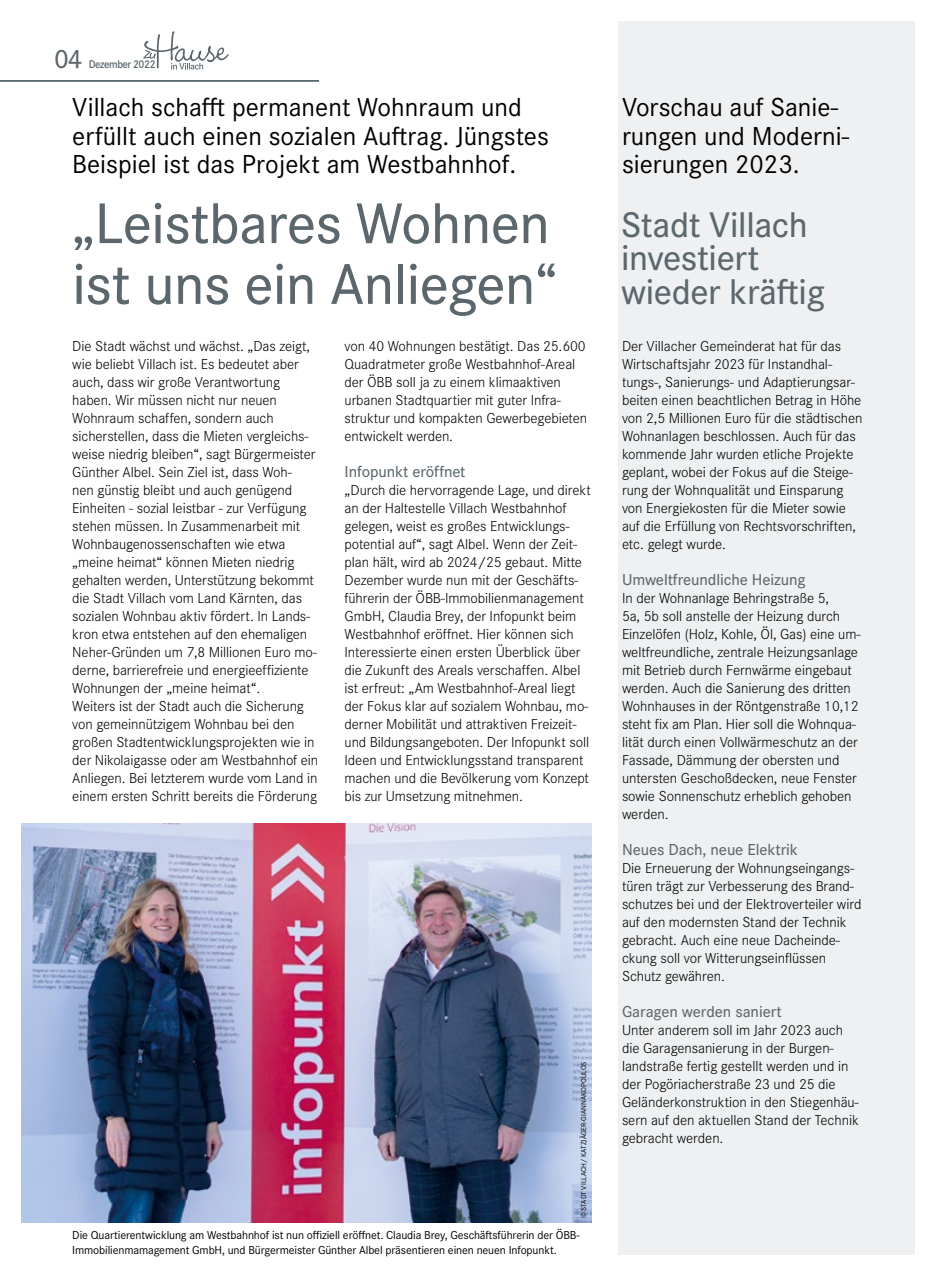
<style>
.page{position:relative;width:936px;height:1276px;background:#fff}
.page>*{position:absolute;margin:0;border:0;box-sizing:border-box;transform-origin:0 0}
.t1{font:500 59.4px/60.8px "Corporate S Pro";letter-spacing:-.01em;color:#5c676d}
.t2{font:500 36.9px "Corporate S Pro";letter-spacing:-.01em;color:#5c676d}
.t3{font:500 27.45px "Corporate S Pro";color:#5c676d}
.t4{font:27px/28.5px "Corporate S Pro";color:#000}
.Absatz_Initial{font:500 16.5px "Corporate S Pro";letter-spacing:-.005em;color:#5c676d}
.Absatz_Initial-2{font:300 15px/18px "Corporate S Pro";letter-spacing:-.005em;color:#000}
.Fleißtext_ILG{font:12px/15px "Corporate S Pro";letter-spacing:-.01em;color:#000}
.t5{font:600 11.7px "Corporate S Pro";letter-spacing:-.04em;color:#5c676d;scale:.92 1}
.t6{font:7.5px "Corporate S Pro";color:#000}
</style>
<div class="page">
<svg style="left:143px;top:31px;width:86px;height:39px"></svg>
<hr style="left:0;top:80px;width:319px;height:2px;background:#5c676d">
<div style="left:617px;top:21px;width:297px;height:1233px;background:#eef0f2"></div>
<img style="left:21px;top:823px;width:570px;height:399px">
<h3 class="t3" style="left:54px;top:38px;width:30px">04</h3>
<p class="t5" style="left:89px;top:56px;width:74px">Dezember 2022</p>
<p class="t4" style="left:72px;top:91px;width:478px">Villach schafft permanent Wohnraum und erfüllt auch einen sozialen Auftrag. Jüngstes<br>Beispiel ist das Projekt am Westbahnhof.</p>
<p class="t1" style="left:72px;top:188px;width:486px">„Leistbares Wohnen ist uns ein Anliegen“</p>
<p class="Absatz_Initial-2" style="left:72px;top:336px;width:246px">Die Stadt wächst und wächst. „Das zeigt, wie beliebt Villach ist. Es bedeutet aber auch, dass wir große Verantwortung haben. Wir müssen nicht nur neuen Wohnraum schaffen, sondern auch sicherstellen, dass die Mieten vergleichs&shy;weise niedrig bleiben“, sagt Bürgermeister Günther Albel. Sein Ziel ist, dass Woh&shy;nen günstig bleibt und auch genügend Einheiten - sozial leistbar - zur Verfügung stehen müssen. In Zusammenarbeit mit Wohnbaugenossenschaften wie etwa „meine heimat“ können Mieten niedrig gehalten werden, Unterstützung bekommt die Stadt Villach vom Land Kärnten, das sozialen Wohnbau aktiv fördert. In Lands&shy;kron etwa entstehen auf den ehemaligen Neher-Gründen um 7,8 Millionen Euro mo&shy;derne, barrierefreie und energieeffiziente Wohnungen der „meine heimat“.</p>
<p class="Absatz_Initial-2" style="left:72px;top:696px;width:247px">Weiters ist der Stadt auch die Sicherung von gemeinnützigem Wohnbau bei den großen Stadtentwicklungsprojekten wie in der Nikolaigasse oder am Westbahnhof ein Anliegen. Bei letzterem wurde vom Land in einem ersten Schritt bereits die Förderung</p>
<p class="Absatz_Initial-2" style="left:344px;top:336px;width:244px">von 40 Wohnungen bestätigt. Das 25.600<br>Quadratmeter große Westbahnhof-Areal der ÖBB soll ja zu einem klimaaktiven urbanen Stadtquartier mit guter Infra&shy;struktur und kompakten Gewerbegebieten entwickelt werden.</p>
<p class="Absatz_Initial" style="left:344px;top:459px;width:122px">Infopunkt eröffnet</p>
<p class="Absatz_Initial-2" style="left:344px;top:480px;width:248px">„Durch die hervorragende Lage, und direkt an der Haltestelle Villach Westbahnhof gelegen, weist es großes Entwicklungs&shy;potential auf“, sagt Albel. Wenn der Zeit&shy;plan hält, wird ab 2024/25 gebaut. Mitte Dezember wurde nun mit der Geschäfts&shy;führerin der ÖBB-Immobilienmanagement GmbH, Claudia Brey, der Infopunkt beim Westbahnhof eröffnet. Hier können sich Interessierte einen ersten Überblick über die Zukunft des Areals verschaffen. Albel ist erfreut: „Am Westbahnhof-Areal liegt der Fokus klar auf sozialem Wohnbau, mo&shy;derner Mobilität und attraktiven Freizeit&shy;und Bildungsangeboten. Der Infopunkt soll Ideen und Entwicklungsstand transparent machen und die Bevölkerung vom Konzept bis zur Umsetzung mitnehmen.</p>
<p class="t6" style="left:578px;top:1218px;width:158px;rotate:-90deg">© STADT VILLACH/ KATZJÄGER-GIANNAKOPOULOS</p>
<p class="Fleißtext_ILG" style="left:72px;top:1227px;width:509px">Die Quartierentwicklung am Westbahnhof ist nun offiziell eröffnet. Claudia Brey, Geschäftsführerin der ÖBB-<br>Immobilienmamagement GmbH, und Bürgermeister Günther Albel präsentieren einen neuen Infopunkt.</p>
<p class="t4" style="left:622px;top:91px;width:229px">Vorschau auf Sanie&shy;rungen und Moderni&shy;sierungen 2023.</p>
<p class="t2" style="left:621px;top:197px;width:188px">Stadt Villach</p>
<p class="t2" style="left:621px;top:230px;width:140px">investiert</p>
<p class="t2" style="left:621px;top:263px;width:205px">wieder kräftig</p>
<p class="Absatz_Initial-2" style="left:622px;top:336px;width:242px">Der Villacher Gemeinderat hat für das Wirtschaftsjahr 2023 für Instandhal&shy;tungs-, Sanierungs- und Adaptierungsar&shy;beiten einen beachtlichen Betrag in Höhe von 2,5 Millionen Euro für die städtischen Wohnanlagen beschlossen. Auch für das kommende Jahr wurden etliche Projekte geplant, wobei der Fokus auf die Steige&shy;rung der Wohnqualität und Einsparung von Energiekosten für die Mieter sowie auf die Erfüllung von Rechtsvorschriften, etc. gelegt wurde.</p>
<p class="Absatz_Initial" style="left:622px;top:567px;width:185px">Umweltfreundliche Heizung</p>
<p class="Absatz_Initial-2" style="left:622px;top:588px;width:240px">In der Wohnanlage Behringstraße 5,<br>5a, 5b soll anstelle der Heizung durch Einzelöfen (Holz, Kohle, Öl, Gas) eine um&shy;weltfreundliche, zentrale Heizungsanlage mit Betrieb durch Fernwärme eingebaut werden. Auch die Sanierung des dritten Wohnhauses in der Röntgenstraße 10,12 steht fix am Plan. Hier soll die Wohnqua&shy;lität durch einen Vollwärmeschutz an der Fassade, Dämmung der obersten und untersten Geschoßdecken, neue Fenster sowie Sonnenschutz erheblich gehoben werden.</p>
<p class="Absatz_Initial" style="left:622px;top:837px;width:177px">Neues Dach, neue Elektrik</p>
<p class="Absatz_Initial-2" style="left:622px;top:858px;width:241px">Die Erneuerung der Wohnungseingangs&shy;türen trägt zur Verbesserung des Brand&shy;schutzes bei und der Elektroverteiler wird auf den modernsten Stand der Technik gebracht. Auch eine neue Dacheinde&shy;ckung soll vor Witterungseinflüssen Schutz gewähren.</p>
<p class="Absatz_Initial" style="left:622px;top:999px;width:161px">Garagen werden saniert</p>
<p class="Absatz_Initial-2" style="left:622px;top:1020px;width:238px">Unter anderem soll im Jahr 2023 auch die Garagensanierung in der Burgen&shy;landstraße fertig gestellt werden und in der Pogöriacherstraße 23 und 25 die Geländerkonstruktion in den Stiegenhäu&shy;sern auf den aktuellen Stand der Technik gebracht werden.</p>
</div>
